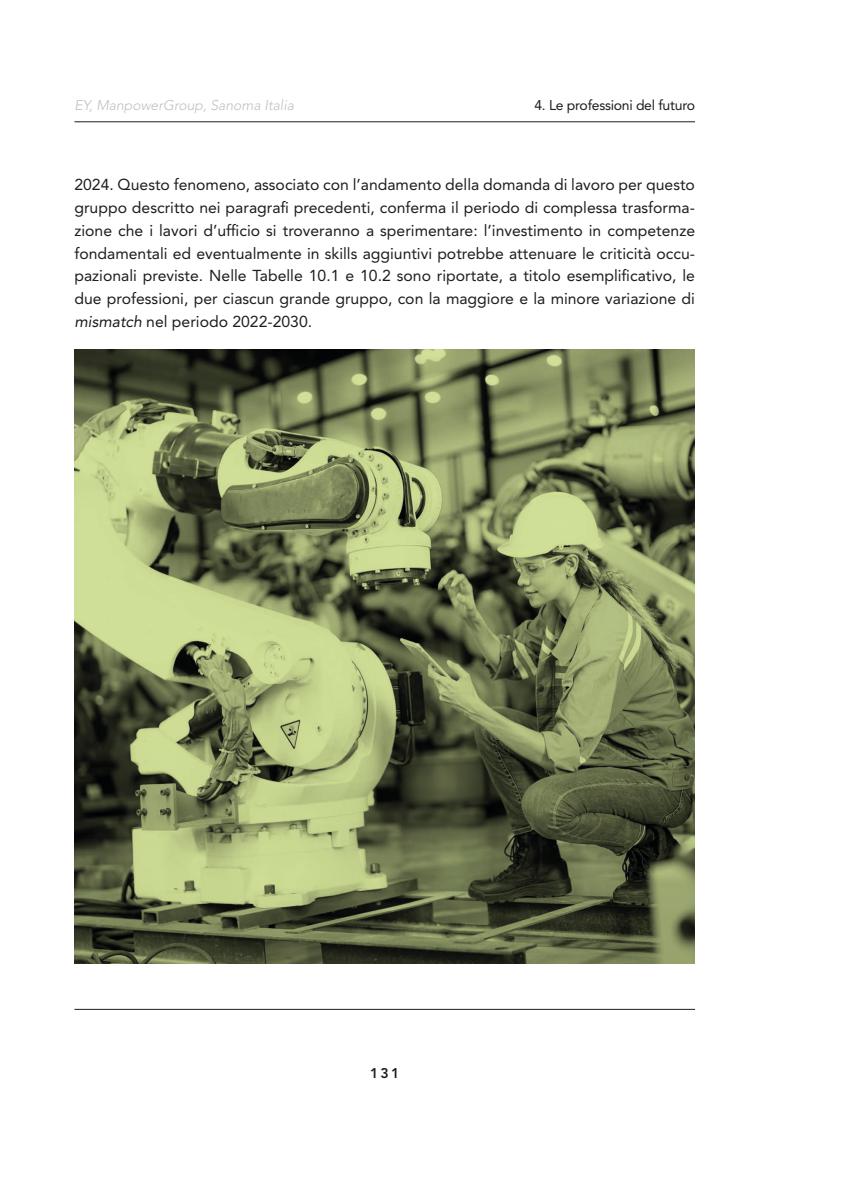
<style>
.page{position:relative;width:844px;height:1191px;background:#fff}
.page>*{position:absolute;margin:0;border:0;box-sizing:border-box;transform-origin:0 0}
.testo{font:15.75px/22.8px "Avenir LT Std";color:#1d1d1b;text-align:justify}
.t1{font:italic 300 14px "Avenir LT Std";color:#c1c0bd}
.t2{font:14px "Avenir LT Std";letter-spacing:-.02em;color:#1d1d1b}
.t3{font:800 14px "Avenir LT Std";color:#1d1d1b}
.s1{font-style:italic}
</style>
<div class="page">
<hr style="left:74px;top:121px;width:620px;height:1px;background:#1d1d1b">
<hr style="left:74px;top:1009px;width:620px;height:1px;background:#1d1d1b">
<img style="left:75px;top:349px;width:619px;height:614px">
<p class="t1" style="left:74px;top:97px;width:221px">EY, ManpowerGroup, Sanoma Italia</p>
<p class="t2" style="left:534px;top:97px;width:162px">4. Le professioni del futuro</p>
<p class="testo" style="left:74px;top:173px;width:622px">2024. Questo fenomeno, associato con l’andamento della domanda di lavoro per questo gruppo descritto nei paragrafi precedenti, conferma il periodo di complessa trasforma&shy;zione che i lavori d’ufficio si troveranno a sperimentare: l’investimento in competenze fondamentali ed eventualmente in skills aggiuntivi potrebbe attenuare le criticità occu&shy;pazionali previste. Nelle Tabelle 10.1 e 10.2 sono riportate, a titolo esemplificativo, le due professioni, per ciascun grande gruppo, con la maggiore e la minore variazione di <span class="s1">mismatch</span> nel periodo 2022-2030.</p>
<p class="t3" style="left:370px;top:1064px;width:31px">131</p>
</div>
